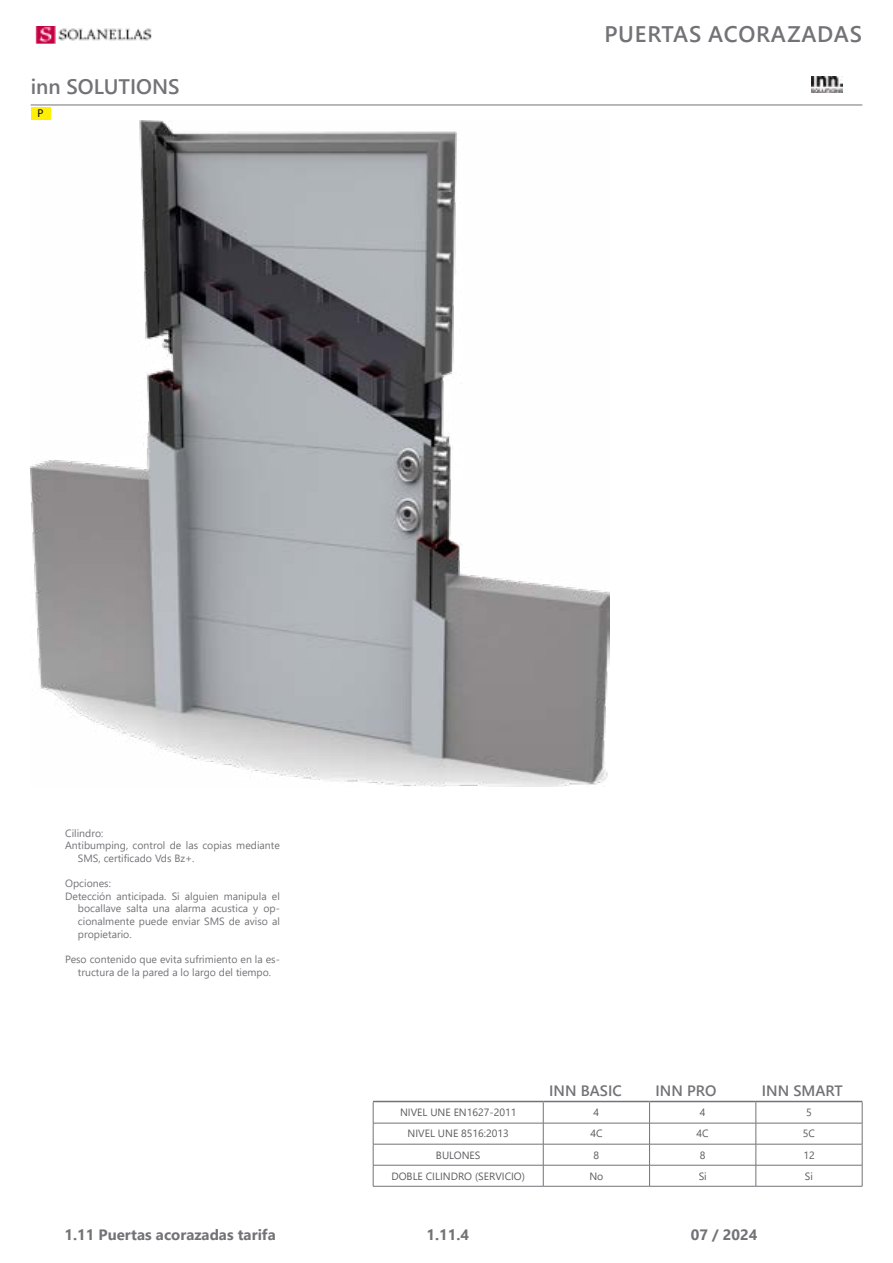
<style>
.page{position:relative;width:893px;height:1263px;background:#fff}
.page>*{position:absolute;margin:0;border:0;box-sizing:border-box;transform-origin:0 0}
.t1{font:600 22.5px "Segoe UI";letter-spacing:.035em;color:#737277}
.t2{font:600 21px "Segoe UI";color:#737277}
.t3{font:700 15px "Segoe UI";color:#737277}
.t4{font:600 15px "Segoe UI";color:#737277}
.t5{font:11.4px "Myriad Pro";color:#000}
.t6{font:10.5px/12.6px "Segoe UI";color:#737277;text-align:center}
.t7{font:10.5px "Segoe UI";color:#5c5b5f}
</style>
<div class="page">
<img style="left:35px;top:26px;width:117px;height:17px">
<img style="left:31px;top:120px;width:578px;height:666px">
<hr style="left:31px;top:105px;width:831px;height:1px;background:#737277">
<div style="left:811px;top:70px;width:32px;height:31px;border:1px solid #fff"></div>
<img style="left:811px;top:77px;width:32px;height:16px">
<svg style="left:543px;top:1102px;width:1px;height:84px"></svg>
<svg style="left:649px;top:1102px;width:1px;height:84px"></svg>
<svg style="left:756px;top:1102px;width:1px;height:84px"></svg>
<hr style="left:373px;top:1123px;width:170px;height:1px;background:#737277">
<hr style="left:543px;top:1123px;width:107px;height:1px;background:#737277">
<hr style="left:650px;top:1123px;width:106px;height:1px;background:#737277">
<hr style="left:756px;top:1123px;width:106px;height:1px;background:#737277">
<hr style="left:373px;top:1144px;width:170px;height:1px;background:#737277">
<hr style="left:543px;top:1144px;width:107px;height:1px;background:#737277">
<hr style="left:650px;top:1144px;width:106px;height:1px;background:#737277">
<hr style="left:756px;top:1144px;width:106px;height:1px;background:#737277">
<hr style="left:373px;top:1165px;width:170px;height:1px;background:#737277">
<hr style="left:543px;top:1165px;width:107px;height:1px;background:#737277">
<hr style="left:650px;top:1165px;width:106px;height:1px;background:#737277">
<hr style="left:756px;top:1165px;width:106px;height:1px;background:#737277">
<svg style="left:373px;top:1102px;width:1px;height:84px"></svg>
<svg style="left:862px;top:1102px;width:1px;height:84px"></svg>
<hr style="left:373px;top:1186px;width:170px;height:1px;background:#737277">
<hr style="left:543px;top:1186px;width:107px;height:1px;background:#737277">
<hr style="left:650px;top:1186px;width:106px;height:1px;background:#737277">
<hr style="left:756px;top:1186px;width:106px;height:1px;background:#737277">
<hr style="left:373px;top:1101px;width:170px;height:1px;background:#737277">
<hr style="left:543px;top:1101px;width:107px;height:1px;background:#737277">
<hr style="left:650px;top:1101px;width:106px;height:1px;background:#737277">
<hr style="left:756px;top:1101px;width:106px;height:1px;background:#737277">
<div style="left:31px;top:107px;width:19px;height:12px;background:#ffef00"></div>
<h2 class="t2" style="left:31px;top:67px;width:150px">inn SOLUTIONS</h2>
<p class="t5" style="left:38px;top:106px;width:8px">P</p>
<h1 class="t1" style="left:604px;top:13px;width:259px">PUERTAS ACORAZADAS</h1>
<p class="t6" style="left:65px;top:826px;width:40px">Cilindro:</p>
<p class="t6" style="left:65px;top:838px;width:216px">Antibumping, control de las copias mediante</p>
<p class="t6" style="left:78px;top:851px;width:118px">SMS, certificado Vds Bz+.</p>
<p class="t6" style="left:65px;top:876px;width:47px">Opciones:</p>
<p class="t6" style="left:65px;top:889px;width:216px">Detección anticipada. Si alguien manipula el</p>
<p class="t6" style="left:78px;top:901px;width:203px">bocallave salta una alarma acustica y op-</p>
<p class="t6" style="left:78px;top:914px;width:203px">cionalmente puede enviar SMS de aviso al</p>
<p class="t6" style="left:78px;top:927px;width:55px">propietario.</p>
<p class="t6" style="left:65px;top:952px;width:216px">Peso contenido que evita sufrimiento en la es&shy;tructura de la pared a lo largo del tiempo.</p>
<h3 class="t4" style="left:549px;top:1076px;width:74px">INN BASIC</h3>
<h3 class="t4" style="left:656px;top:1076px;width:62px">INN PRO</h3>
<h3 class="t4" style="left:762px;top:1076px;width:82px">INN SMART</h3>
<p class="t7" style="left:400px;top:1103px;width:118px">NIVEL UNE EN1627-2011</p>
<p class="t7" style="left:594px;top:1103px;width:7px">4</p>
<p class="t7" style="left:700px;top:1103px;width:7px">4</p>
<p class="t7" style="left:806px;top:1103px;width:7px">5</p>
<p class="t7" style="left:408px;top:1124px;width:103px">NIVEL UNE 8516:2013</p>
<p class="t7" style="left:590px;top:1124px;width:14px">4C</p>
<p class="t7" style="left:697px;top:1124px;width:14px">4C</p>
<p class="t7" style="left:803px;top:1124px;width:14px">5C</p>
<p class="t7" style="left:436px;top:1145px;width:46px">BULONES</p>
<p class="t7" style="left:594px;top:1145px;width:7px">8</p>
<p class="t7" style="left:700px;top:1145px;width:7px">8</p>
<p class="t7" style="left:803px;top:1145px;width:13px">12</p>
<p class="t7" style="left:391px;top:1166px;width:135px">DOBLE CILINDRO (SERVICIO)</p>
<p class="t7" style="left:589px;top:1166px;width:16px">No</p>
<p class="t7" style="left:699px;top:1166px;width:10px">Si</p>
<p class="t7" style="left:805px;top:1166px;width:10px">Si</p>
<h3 class="t3" style="left:64px;top:1221px;width:213px">1.11 Puertas acorazadas tarifa</h3>
<h3 class="t3" style="left:426px;top:1221px;width:44px">1.11.4</h3>
<h3 class="t3" style="left:691px;top:1221px;width:68px">07 / 2024</h3>
</div>
